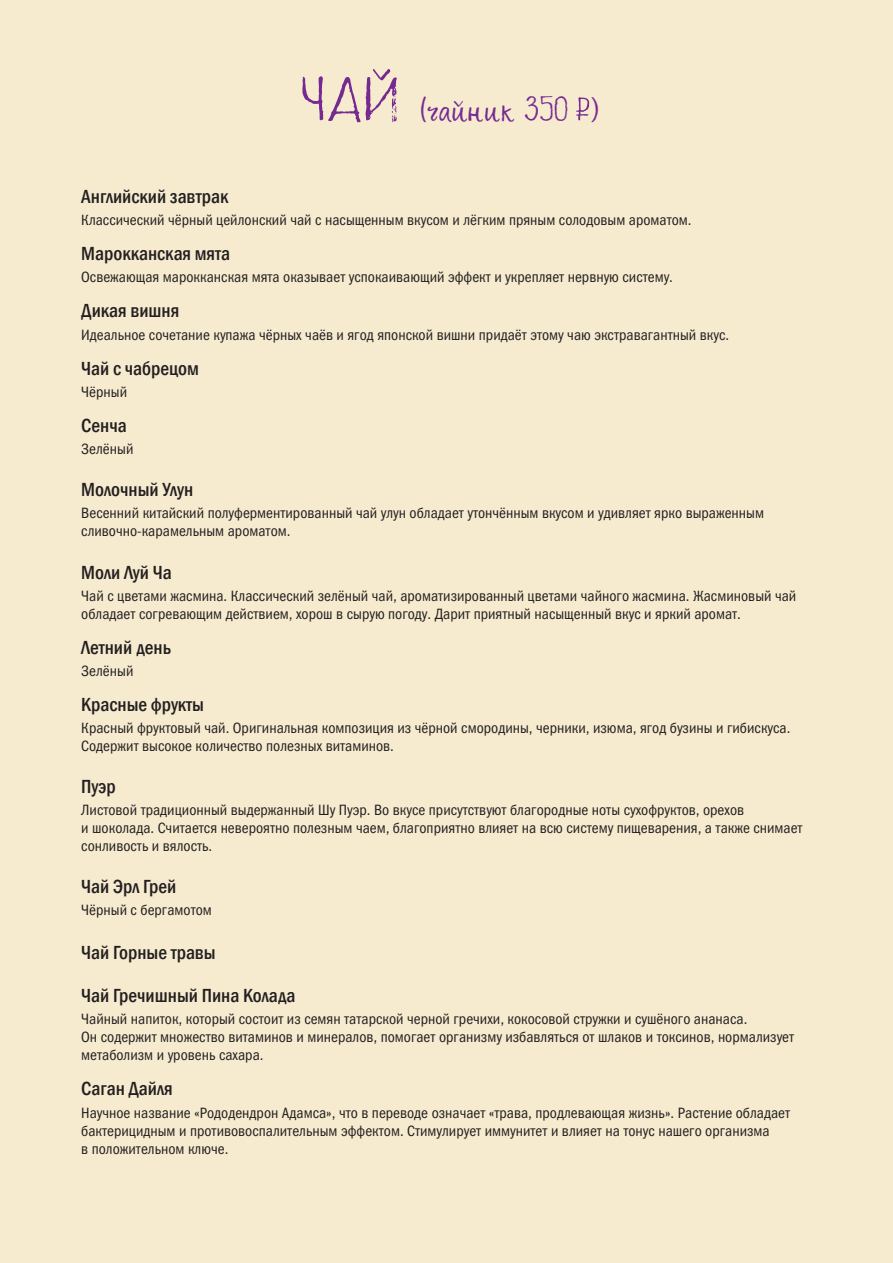
<style>
.page{position:relative;width:893px;height:1263px;background:#f6ebcf}
.page>*{position:absolute;margin:0;border:0;box-sizing:border-box;transform-origin:0 0}
.t1{font:31.5px "Sweet Saturday Script";letter-spacing:.05em;color:#762a91}
.t2{font:500 condensed 19.5px "Franklin Gothic";color:#231f20}
.t3{font:15px/18px "Franklin Gothic Book Cond ITC";color:#231f20}
.s1{font-family:"Sweet Saturday Sans";font-size:63px}
</style>
<div class="page">
<svg style="left:576px;top:97px;width:13px;height:23px"></svg>
<h1 class="t1" style="left:301px;top:92px;width:298px"><span class="s1">чай</span> (чайник 350 )</h1>
<h2 class="t2" style="left:81px;top:184px;width:149px">Английский завтрак</h2>
<p class="t3" style="left:81px;top:211px;width:612px">Классический чёрный цейлонский чай с насыщенным вкусом и лёгким пряным солодовым ароматом.</p>
<h2 class="t2" style="left:81px;top:241px;width:150px">Марокканская мята</h2>
<p class="t3" style="left:81px;top:268px;width:593px">Освежающая марокканская мята оказывает успокаивающий эффект и укрепляет нервную систему.</p>
<h2 class="t2" style="left:81px;top:298px;width:99px">Дикая вишня</h2>
<p class="t3" style="left:81px;top:326px;width:649px">Идеальное сочетание купажа чёрных чаёв и ягод японской вишни придаёт этому чаю экстравагантный вкус.</p>
<h2 class="t2" style="left:81px;top:355px;width:119px">Чай с чабрецом</h2>
<p class="t3" style="left:81px;top:383px;width:47px">Чёрный</p>
<h2 class="t2" style="left:81px;top:412px;width:47px">Сенча</h2>
<p class="t3" style="left:81px;top:440px;width:54px">Зелёный</p>
<h2 class="t2" style="left:81px;top:477px;width:114px">Молочный Улун</h2>
<p class="t3" style="left:81px;top:504px;width:684px">Весенний китайский полуферментированный чай улун обладает утончённым вкусом и удивляет ярко выраженным сливочно-карамельным ароматом.</p>
<h2 class="t2" style="left:81px;top:559px;width:92px">Моли Луй Ча</h2>
<p class="t3" style="left:81px;top:587px;width:717px">Чай с цветами жасмина. Классический зелёный чай, ароматизированный цветами чайного жасмина. Жасминовый чай обладает согревающим действием, хорош в сырую погоду. Дарит приятный насыщенный вкус и яркий аромат.</p>
<h2 class="t2" style="left:81px;top:634px;width:91px">Летний день</h2>
<p class="t3" style="left:81px;top:662px;width:54px">Зелёный</p>
<h2 class="t2" style="left:81px;top:692px;width:124px">Красные фрукты</h2>
<p class="t3" style="left:81px;top:719px;width:711px">Красный фруктовый чай. Оригинальная композиция из чёрной смородины, черники, изюма, ягод бузины и гибискуса.<br>Содержит высокое количество полезных витаминов.</p>
<h2 class="t2" style="left:81px;top:774px;width:36px">Пуэр</h2>
<p class="t3" style="left:81px;top:801px;width:723px">Листовой традиционный выдержанный Шу Пуэр. Во вкусе присутствуют благородные ноты сухофруктов, орехов<br>и шоколада. Считается невероятно полезным чаем, благоприятно влияет на всю систему пищеварения, а также снимает сонливость и вялость.</p>
<h2 class="t2" style="left:81px;top:874px;width:97px">Чай Эрл Грей</h2>
<p class="t3" style="left:81px;top:901px;width:132px">Чёрный с бергамотом</p>
<h2 class="t2" style="left:81px;top:939px;width:136px">Чай Горные травы</h2>
<h2 class="t2" style="left:81px;top:983px;width:216px">Чай Гречишный Пина Колада</h2>
<p class="t3" style="left:81px;top:1010px;width:714px">Чайный напиток, который состоит из семян татарской черной гречихи, кокосовой стружки и сушёного ананаса.<br>Он содержит множество витаминов и минералов, помогает организму избавляться от шлаков и токсинов, нормализует метаболизм и уровень сахара.</p>
<h2 class="t2" style="left:81px;top:1076px;width:93px">Саган Дайля</h2>
<p class="t3" style="left:81px;top:1103px;width:710px">Научное название «Рододендрон Адамса», что в переводе означает «трава, продлевающая жизнь». Растение обладает бактерицидным и противовоспалительным эффектом. Стимулирует иммунитет и влияет на тонус нашего организма<br>в положительном ключе.</p>
</div>
